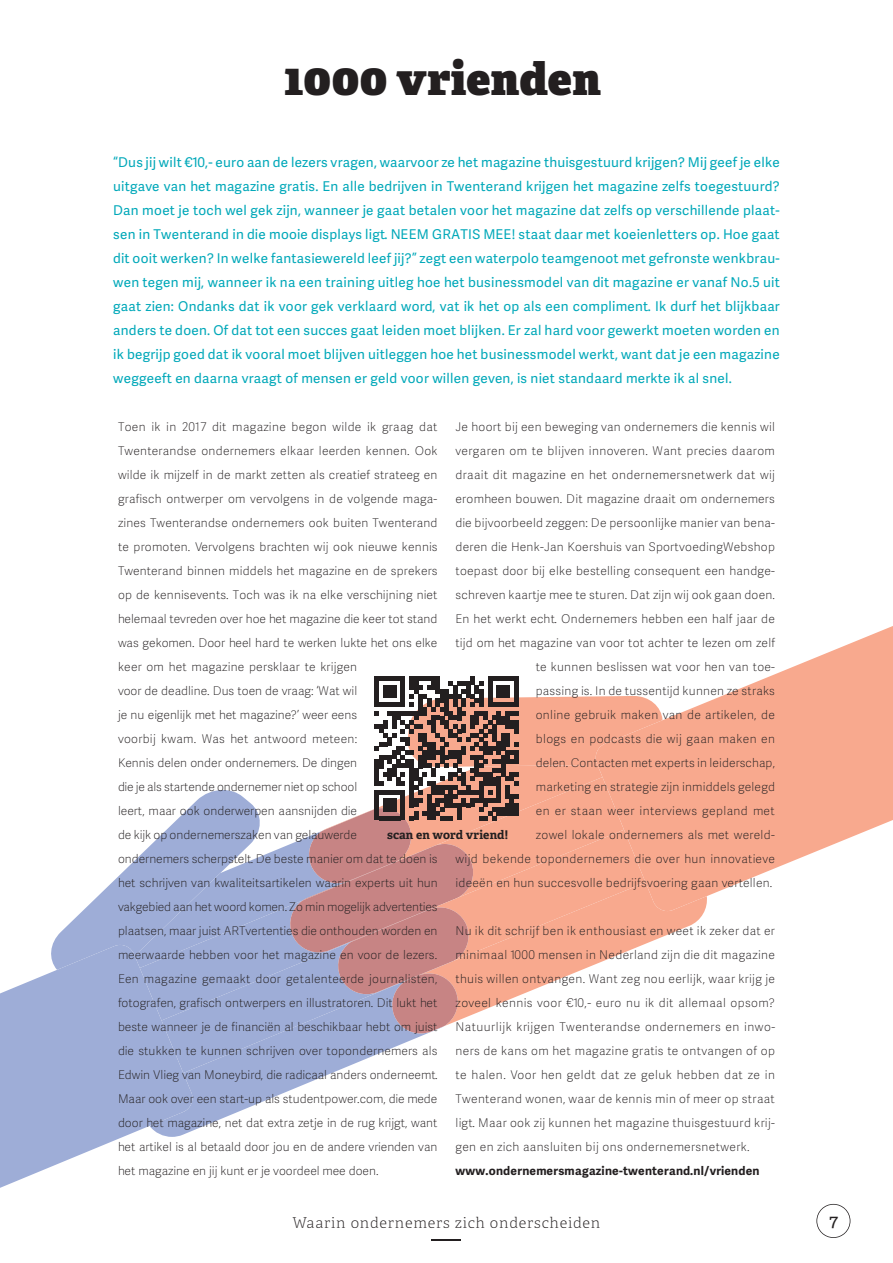
<style>
.page{position:relative;width:893px;height:1263px;background:#fff}
.page>*{position:absolute;margin:0;border:0;box-sizing:border-box;transform-origin:0 0}
.t1{font:800 45px "Adelle";letter-spacing:.01em;color:#231f20}
.t2{font:18px "Adelle";color:#231f20}
.t3{font:100 15px "Adelle";letter-spacing:.05em;color:#231f20}
.t4{font:13.5px/24px "Adelle Sans";letter-spacing:.02em;color:#00a8b9;text-align:justify}
.t5{font:100 12px/24px "Adelle Sans";letter-spacing:.015em;color:#231f20}
.t6{font:700 12px "Adelle Sans";letter-spacing:.02em;color:#231f20}
.t7{font:700 12px "Adelle";letter-spacing:.01em;color:#231f20}
</style>
<div class="page">
<svg style="left:194px;top:1073px;width:138px;height:57px"></svg>
<svg style="left:0;top:973px;width:194px;height:215px;fill:#9eadd7"></svg>
<svg style="left:708px;top:626px;width:185px;height:270px;fill:#f8a98e"></svg>
<svg style="left:48px;top:676px;width:660px;height:397px"></svg>
<svg style="left:432px;top:1239px;width:29px;height:1px"></svg>
<svg style="left:816px;top:1204px;width:34px;height:34px"></svg>
<h1 class="t1" style="left:284px;top:49px;width:318px">1000 vrienden</h1>
<p class="t4" style="left:113px;top:150px;width:668px">“Dus jij wilt €10,- euro aan de lezers vragen, waarvoor ze het magazine thuisgestuurd krijgen? Mij geef je elke uitgave van het magazine gratis. En alle bedrijven in Twenterand krijgen het magazine zelfs toegestuurd?<br>Dan moet je toch wel gek zijn, wanneer je gaat betalen voor het magazine dat zelfs op verschillende plaat&shy;sen in Twenterand in die mooie displays ligt. NEEM GRATIS MEE! staat daar met koeienletters op. Hoe gaat dit ooit werken? In welke fantasiewereld leef jij?” zegt een waterpolo teamgenoot met gefronste wenkbrau&shy;wen tegen mij, wanneer ik na een training uitleg hoe het businessmodel van dit magazine er vanaf No.5 uit gaat zien: Ondanks dat ik voor gek verklaard word, vat ik het op als een compliment. Ik durf het blijkbaar anders te doen. Of dat tot een succes gaat leiden moet blijken. Er zal hard voor gewerkt moeten worden en ik begrijp goed dat ik vooral moet blijven uitleggen hoe het businessmodel werkt, want dat je een magazine weggeeft en daarna vraagt of mensen er geld voor willen geven, is niet standaard merkte ik al snel.</p>
<p class="t5" style="left:118px;top:415px;width:321px">Toen ik in 2017 dit magazine begon wilde ik graag dat Twenterandse ondernemers elkaar leerden kennen. Ook wilde ik mijzelf in de markt zetten als creatief strateeg en grafisch ontwerper om vervolgens in de volgende maga&shy;zines Twenterandse ondernemers ook buiten Twenterand te promoten. Vervolgens brachten wij ook nieuwe kennis Twenterand binnen middels het magazine en de sprekers op de kennisevents. Toch was ik na elke verschijning niet helemaal tevreden over hoe het magazine die keer tot stand was gekomen. Door heel hard te werken lukte het ons elke keer om het magazine persklaar te krijgen<br>voor de deadline. Dus toen de vraag: ‘Wat wil<br>je nu eigenlijk met het magazine?’ weer eens<br>voorbij kwam. Was het antwoord meteen:<br>Kennis delen onder ondernemers. De dingen<br>die je als startende ondernemer niet op school<br>leert, maar ook onderwerpen aansnijden die<br>de kijk op ondernemerszaken van gelauwerde<br>ondernemers scherpstelt. De beste manier om dat te doen is het schrijven van kwaliteitsartikelen waarin experts uit hun vakgebied aan het woord komen. Zo min mogelijk advertenties plaatsen, maar juist ARTvertenties die onthouden worden en meerwaarde hebben voor het magazine en voor de lezers.<br>Een magazine gemaakt door getalenteerde journalisten, fotografen, grafisch ontwerpers en illustratoren. Dit lukt het beste wanneer je de financiën al beschikbaar hebt om juist die stukken te kunnen schrijven over topondernemers als Edwin Vlieg van Moneybird, die radicaal anders onderneemt.<br>Maar ook over een start-up als studentpower.com, die mede door het magazine, net dat extra zetje in de rug krijgt, want het artikel is al betaald door jou en de andere vrienden van het magazine en jij kunt er je voordeel mee doen.</p>
<p class="t5" style="left:455px;top:415px;width:321px;text-align:right">Je hoort bij een beweging van ondernemers die kennis wil vergaren om te blijven innoveren. Want precies daarom draait dit magazine en het ondernemersnetwerk dat wij eromheen bouwen. Dit magazine draait om ondernemers die bijvoorbeeld zeggen: De persoonlijke manier van bena&shy;deren die Henk-Jan Koershuis van SportvoedingWebshop toepast door bij elke bestelling consequent een handge&shy;schreven kaartje mee te sturen. Dat zijn wij ook gaan doen.<br>En het werkt echt. Ondernemers hebben een half jaar de tijd om het magazine van voor tot achter te lezen om zelf te kunnen beslissen wat voor hen van toe-<br>passing is. In de tussentijd kunnen ze straks<br>online gebruik maken van de artikelen, de<br>blogs en podcasts die wij gaan maken en<br>delen. Contacten met experts in leiderschap,<br>marketing en strategie zijn inmiddels gelegd<br>en er staan weer interviews gepland met<br>zowel lokale ondernemers als met wereld-<br>wijd bekende topondernemers die over hun innovatieve ideeën en hun succesvolle bedrijfsvoering gaan vertellen.</p>
<p class="t7" style="left:387px;top:827px;width:123px">scan en word vriend!</p>
<p class="t5" style="left:455px;top:919px;width:321px;text-align:justify">Nu ik dit schrijf ben ik enthousiast en weet ik zeker dat er minimaal 1000 mensen in Nederland zijn die dit magazine thuis willen ontvangen. Want zeg nou eerlijk, waar krijg je zoveel kennis voor €10,- euro nu ik dit allemaal opsom?<br>Natuurlijk krijgen Twenterandse ondernemers en inwo&shy;ners de kans om het magazine gratis te ontvangen of op te halen. Voor hen geldt dat ze geluk hebben dat ze in Twenterand wonen, waar de kennis min of meer op straat ligt. Maar ook zij kunnen het magazine thuisgestuurd krij&shy;gen en zich aansluiten bij ons ondernemersnetwerk.</p>
<p class="t6" style="left:455px;top:1163px;width:306px">www.ondernemersmagazine-twenterand.nl/vrienden</p>
<p class="t3" style="left:293px;top:1214px;width:309px">Waarin ondernemers zich onderscheiden</p>
<h2 class="t2" style="left:829px;top:1209px;width:10px">7</h2>
</div>
